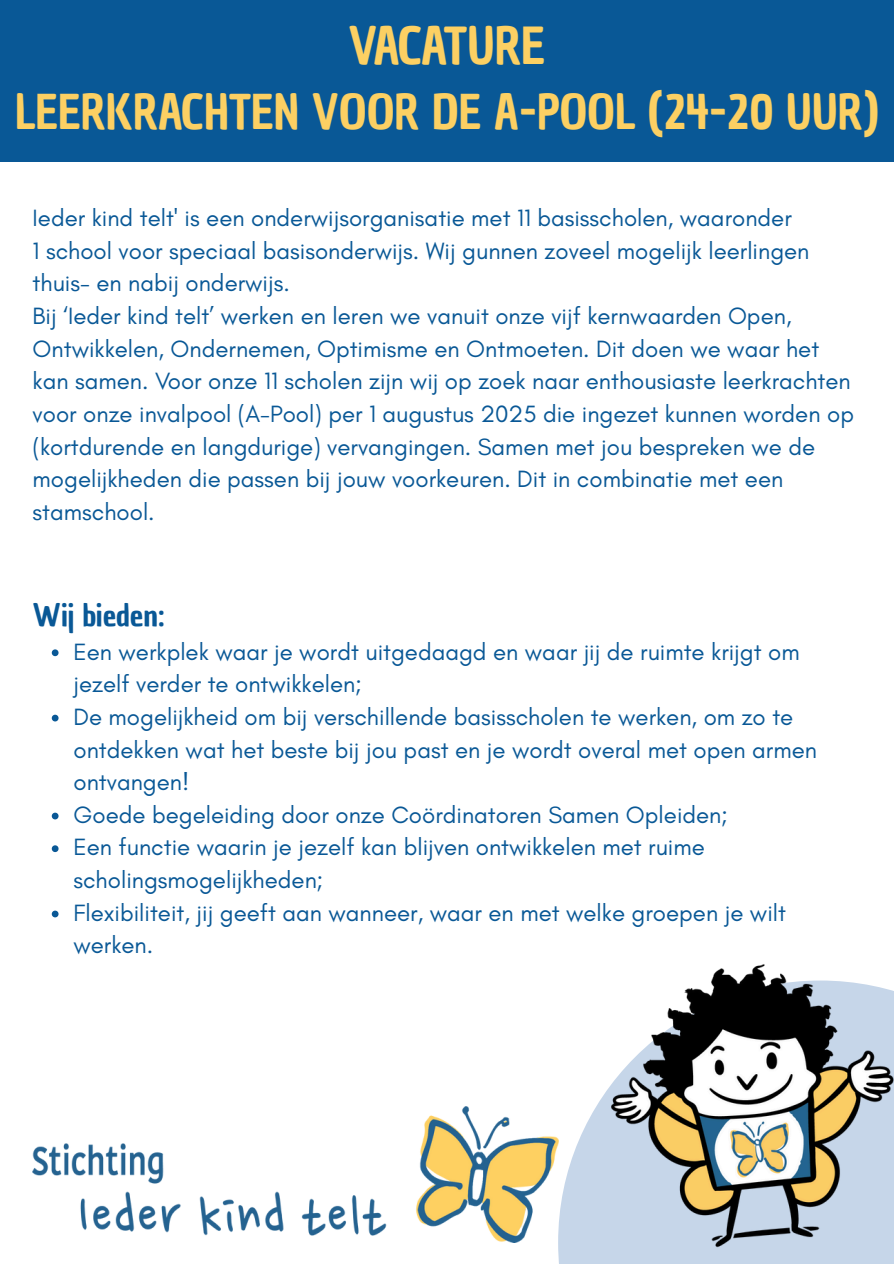
<style>
.page{position:relative;width:894px;height:1264px;background:#fff}
.page>*{position:absolute;margin:0;border:0;box-sizing:border-box;transform-origin:0 0}
.t1{font:49.8px "Chau Philomene One";letter-spacing:-.03em;color:#fcd063}
.t2{font:46.8px "Chau Philomene One";color:#fcd063}
.t3{font:30px "Chau Philomene One";color:#095896}
.t4{font:24px/32.7px "Glacial Indifference";color:#095896}
</style>
<div class="page">
<svg style="left:558px;top:1134px;width:24px;height:129px;fill:#c6d6e9"></svg>
<div style="left:0;top:0;width:893px;height:162px;background:#095896"></div>
<svg style="left:52px;top:649px;width:6px;height:7px"></svg>
<svg style="left:52px;top:714px;width:6px;height:7px"></svg>
<svg style="left:52px;top:812px;width:6px;height:7px"></svg>
<svg style="left:52px;top:845px;width:6px;height:7px"></svg>
<svg style="left:52px;top:910px;width:6px;height:7px"></svg>
<img style="left:33px;top:1106px;width:525px;height:136px">
<img style="left:582px;top:964px;width:311px;height:299px">
<p class="t1" style="left:348px;top:12px;width:198px">VACATURE</p>
<p class="t2" style="left:15px;top:81px;width:864px">LEERKRACHTEN VOOR DE A-POOL (24-20 UUR)</p>
<h1 class="t4" style="left:33px;top:201px;width:760px">Ieder kind telt' is een onderwijsorganisatie met 11 basisscholen, waaronder</h1>
<p class="t4" style="left:33px;top:234px;width:778px">1 school voor speciaal basisonderwijs. Wij gunnen zoveel mogelijk leerlingen thuis- en nabij onderwijs.</p>
<p class="t4" style="left:33px;top:299px;width:822px">Bij ‘Ieder kind telt’ werken en leren we vanuit onze vijf kernwaarden Open, Ontwikkelen, Ondernemen, Optimisme en Ontmoeten. Dit doen we waar het kan samen. Voor onze 11 scholen zijn wij op zoek naar enthousiaste leerkrachten voor onze invalpool (A-Pool) per 1 augustus 2025 die ingezet kunnen worden op (kortdurende en langdurige) vervangingen. Samen met jou bespreken we de mogelijkheden die passen bij jouw voorkeuren. Dit in combinatie met een stamschool.</p>
<p class="t3" style="left:33px;top:594px;width:134px">Wij bieden:</p>
<h2 class="t4" style="left:73px;top:634px;width:727px">Een werkplek waar je wordt uitgedaagd en waar jij de ruimte krijgt om jezelf verder te ontwikkelen;</h2>
<p class="t4" style="left:73px;top:700px;width:744px">De mogelijkheid om bij verschillende basisscholen te werken, om zo te ontdekken wat het beste bij jou past en je wordt overal met open armen ontvangen!</p>
<p class="t4" style="left:73px;top:798px;width:655px">Goede begeleiding door onze Coördinatoren Samen Opleiden;</p>
<p class="t4" style="left:73px;top:830px;width:632px">Een functie waarin je jezelf kan blijven ontwikkelen met ruime scholingsmogelijkheden;</p>
<p class="t4" style="left:73px;top:896px;width:713px">Flexibiliteit, jij geeft aan wanneer, waar en met welke groepen je wilt werken.</p>
</div>
